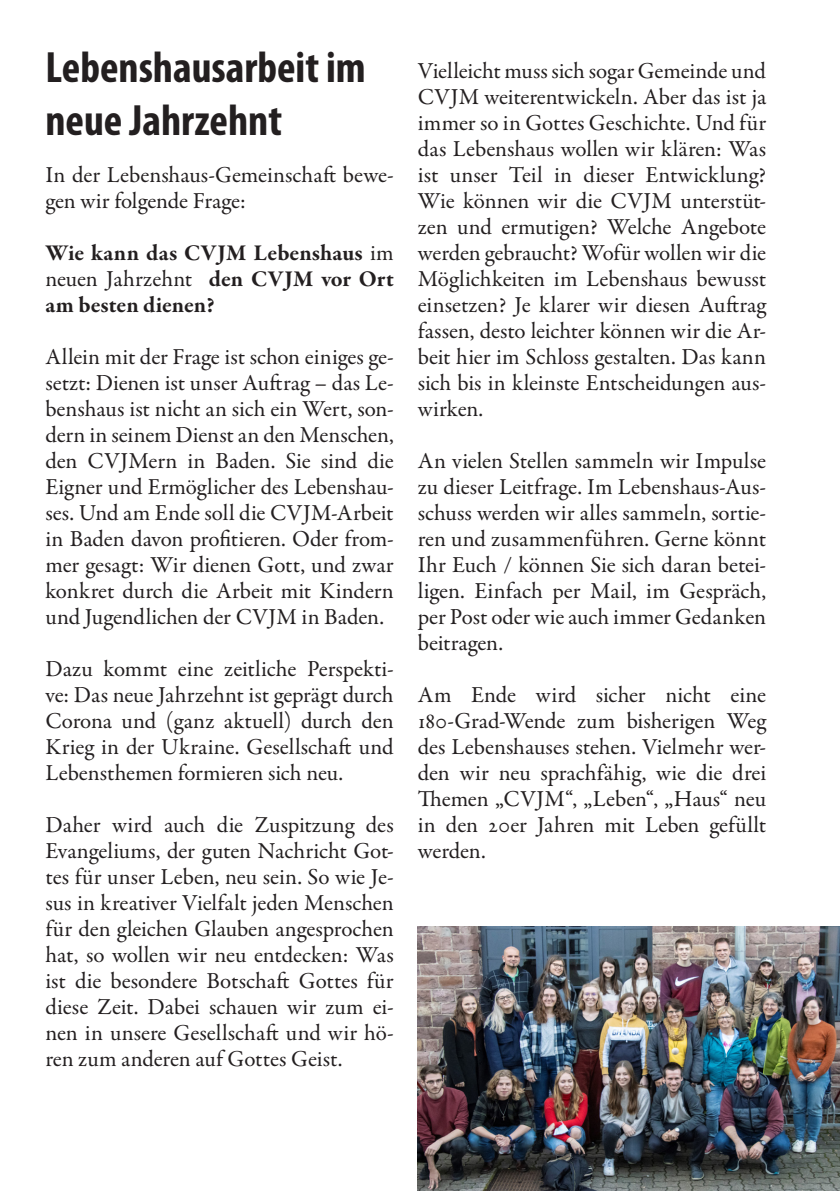
<style>
.page{position:relative;width:840px;height:1191px;background:#fff}
.page>*{position:absolute;margin:0;border:0;box-sizing:border-box;transform-origin:0 0}
.t1{font:700 condensed 44px/52.8px "Myriad Pro";color:#231f20}
.t2{font:23px/26px "Garamond Premr Pro";color:#231f20;text-align:justify}
.t3{font:700 23px/26px "Garamond Premr Pro";letter-spacing:.005em;color:#231f20;text-align:justify}
.s1{font-weight:400}
</style>
<div class="page">
<img style="left:417px;top:926px;width:422px;height:265px">
<h1 class="t1" style="left:45px;top:40px;width:322px">Lebenshausarbeit im neue Jahrzehnt</h1>
<p class="t2" style="left:45px;top:162px;width:349px">In der Lebenshaus-Gemeinschaft bewe&shy;gen wir folgende Frage:</p>
<p class="t3" style="left:45px;top:240px;width:349px">Wie kann das CVJM Lebenshaus <span class="s1">im neuen Jahrzehnt</span> den CVJM vor Ort am besten dienen?</p>
<p class="t2" style="left:45px;top:344px;width:350px">Allein mit der Frage ist schon einiges ge&shy;setzt: Dienen ist unser Auftrag – das Le&shy;benshaus ist nicht an sich ein Wert, son&shy;dern in seinem Dienst an den Menschen, den CVJMern in Baden. Sie sind die Eigner und Ermöglicher des Lebenshau&shy;ses. Und am Ende soll die CVJM-Arbeit in Baden davon profitieren. Oder from&shy;mer gesagt: Wir dienen Gott, und zwar konkret durch die Arbeit mit Kindern und Jugendlichen der CVJM in Baden.</p>
<p class="t2" style="left:45px;top:656px;width:349px">Dazu kommt eine zeitliche Perspekti&shy;ve: Das neue Jahrzehnt ist geprägt durch Corona und (ganz aktuell) durch den Krieg in der Ukraine. Gesellschaft und Lebensthemen formieren sich neu.</p>
<p class="t2" style="left:45px;top:812px;width:350px">Daher wird auch die Zuspitzung des Evangeliums, der guten Nachricht Got&shy;tes für unser Leben, neu sein. So wie Je&shy;sus in kreativer Vielfalt jeden Menschen für den gleichen Glauben angesprochen hat, so wollen wir neu entdecken: Was ist die besondere Botschaft Gottes für diese Zeit. Dabei schauen wir zum ei&shy;nen in unsere Gesellschaft und wir hö&shy;ren zum anderen auf Gottes Geist.</p>
<p class="t2" style="left:417px;top:58px;width:350px">Vielleicht muss sich sogar Gemeinde und CVJM weiterentwickeln. Aber das ist ja immer so in Gottes Geschichte. Und für das Lebenshaus wollen wir klären: Was ist unser Teil in dieser Entwicklung?<br>Wie können wir die CVJM unterstüt&shy;zen und ermutigen? Welche Angebote werden gebraucht? Wofür wollen wir die Möglichkeiten im Lebenshaus bewusst einsetzen? Je klarer wir diesen Auftrag fassen, desto leichter können wir die Ar&shy;beit hier im Schloss gestalten. Das kann sich bis in kleinste Entscheidungen aus&shy;wirken.</p>
<p class="t2" style="left:417px;top:448px;width:350px">An vielen Stellen sammeln wir Impulse zu dieser Leitfrage. Im Lebenshaus-Aus&shy;schuss werden wir alles sammeln, sortie&shy;ren und zusammenführen. Gerne könnt Ihr Euch / können Sie sich daran betei&shy;ligen. Einfach per Mail, im Gespräch, per Post oder wie auch immer Gedanken beitragen.</p>
<p class="t2" style="left:417px;top:682px;width:350px">Am Ende wird sicher nicht eine 180-Grad-Wende zum bisherigen Weg des Lebenshauses stehen. Vielmehr wer&shy;den wir neu sprachfähig, wie die drei Themen „CVJM“, „Leben“, „Haus“ neu in den 20er Jahren mit Leben gefüllt werden.</p>
</div>
